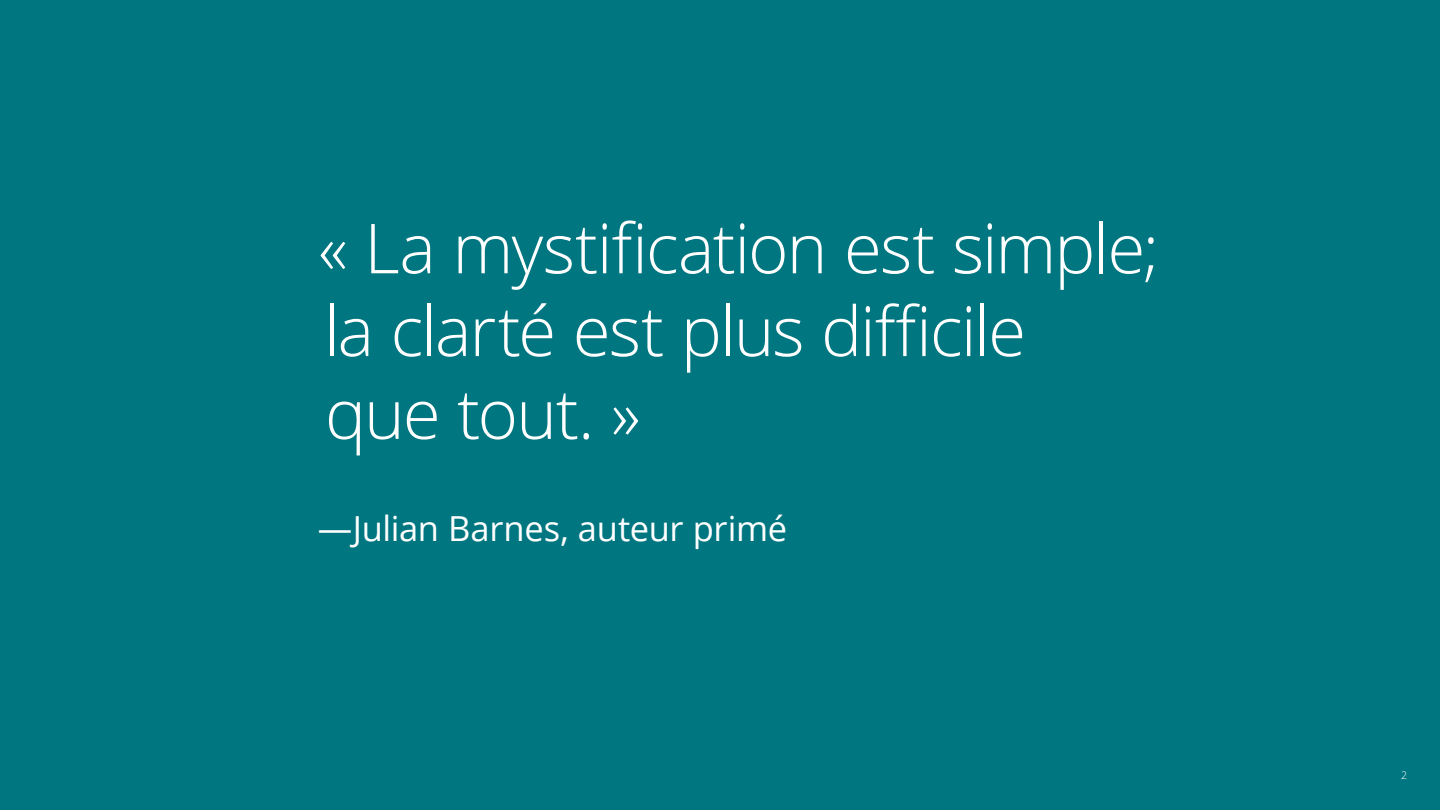
<style>
.page{position:relative;width:1440px;height:810px;background:#007680}
.page>*{position:absolute;margin:0;border:0;box-sizing:border-box;transform-origin:0 0}
.t1{font:300 69px/82.8px "Open Sans";letter-spacing:-.025em;color:#fff}
.t2{font:34.5px "Open Sans";letter-spacing:-.01em;color:#fff}
.t3{font:300 10.5px "Open Sans";color:#fff}
</style>
<div class="page">
<p class="t1" style="left:318px;top:205px;width:843px">« La mystification est simple; la clarté est plus difficile<br>que tout. »</p>
<p class="t2" style="left:318px;top:505px;width:471px">—Julian Barnes, auteur primé</p>
<p class="t3" style="left:1401px;top:768px;width:7px">2</p>
</div>
